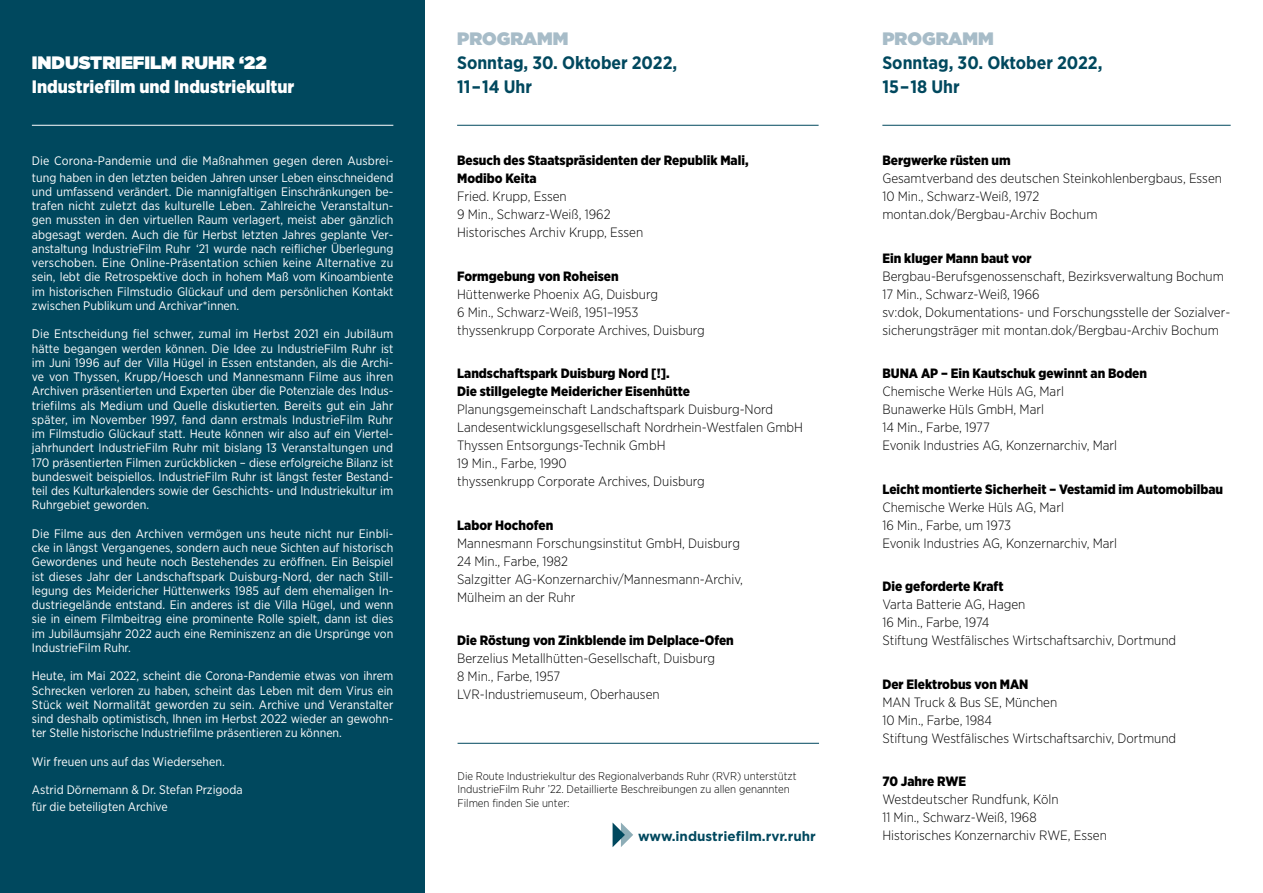
<style>
.page{position:relative;width:1263px;height:893px;background:#fff}
.page>*{position:absolute;margin:0;border:0;box-sizing:border-box;transform-origin:0 0}
.t1{font:700 18px/24px "Gotham Narrow";color:#00485e}
.t2{font:900 18px "Gotham Narrow";color:#fff}
.t3{font:900 18px "Gotham";color:#fff}
.t4{font:900 18px "Gotham";color:#a7bcc8}
.t5{font:300 13.5px/18px "Gotham Narrow";color:#000}
.t6{font:900 13.5px/18px "Gotham Narrow";color:#000}
.t7{font:700 13.5px "Gotham";color:#00485e}
.t8{font:12.3px/14.2px "Gotham Narrow";color:#fff;text-align:justify}
.t9{font:300 11.25px/13.5px "Gotham Narrow";color:#000}
</style>
<div class="page">
<div style="left:0;top:0;width:425px;height:893px;background:#00485e"></div>
<svg style="left:613px;top:823px;width:20px;height:24px"></svg>
<hr style="left:458px;top:743px;width:361px;height:1px;background:#00485e">
<hr style="left:457px;top:125px;width:362px;height:1px;background:#00485e">
<hr style="left:882px;top:125px;width:349px;height:1px;background:#00485e">
<hr style="left:32px;top:125px;width:361px;height:1px;background:#fff">
<h1 class="t3" style="left:32px;top:50px;width:236px">INDUSTRIEFILM RUHR ‘22</h1>
<h1 class="t2" style="left:32px;top:75px;width:264px">Industriefilm und Industriekultur</h1>
<p class="t8" style="left:32px;top:152px;width:363px;line-height:16.5px">Die Corona-Pandemie und die Maßnahmen gegen deren Ausbrei&shy;tung haben in den letzten beiden Jahren unser Leben einschneidend</p>
<p class="t8" style="left:32px;top:184px;width:363px">und umfassend verändert. Die mannigfaltigen Einschränkungen be&shy;trafen nicht zuletzt das kulturelle Leben. Zahlreiche Veranstaltun&shy;gen mussten in den virtuellen Raum verlagert, meist aber gänzlich abgesagt werden. Auch die für Herbst letzten Jahres geplante Ver&shy;anstaltung IndustrieFilm Ruhr ‘21 wurde nach reiflicher Überlegung verschoben. Eine Online-Präsentation schien keine Alternative zu sein, lebt die Retrospektive doch in hohem Maß vom Kinoambiente im historischen Filmstudio Glückauf und dem persönlichen Kontakt zwischen Publikum und Archivar*innen.</p>
<p class="t8" style="left:32px;top:327px;width:363px">Die Entscheidung fiel schwer, zumal im Herbst 2021 ein Jubiläum hätte begangen werden können. Die Idee zu IndustrieFilm Ruhr ist im Juni 1996 auf der Villa Hügel in Essen entstanden, als die Archi&shy;ve von Thyssen, Krupp/Hoesch und Mannesmann Filme aus ihren Archiven präsentierten und Experten über die Potenziale des Indus&shy;triefilms als Medium und Quelle diskutierten. Bereits gut ein Jahr später, im November 1997, fand dann erstmals IndustrieFilm Ruhr im Filmstudio Glückauf statt. Heute können wir also auf ein Viertel&shy;jahrhundert IndustrieFilm Ruhr mit bislang 13 Veranstaltungen und 170 präsentierten Filmen zurückblicken – diese erfolgreiche Bilanz ist bundesweit beispiellos. IndustrieFilm Ruhr ist längst fester Bestand&shy;teil des Kulturkalenders sowie der Geschichts- und Industriekultur im Ruhrgebiet geworden.</p>
<p class="t8" style="left:32px;top:526px;width:363px">Die Filme aus den Archiven vermögen uns heute nicht nur Einbli&shy;cke in längst Vergangenes, sondern auch neue Sichten auf historisch Gewordenes und heute noch Bestehendes zu eröffnen. Ein Beispiel ist dieses Jahr der Landschaftspark Duisburg-Nord, der nach Still&shy;legung des Meidericher Hüttenwerks 1985 auf dem ehemaligen In&shy;dustriegelände entstand. Ein anderes ist die Villa Hügel, und wenn sie in einem Filmbeitrag eine prominente Rolle spielt, dann ist dies im Jubiläumsjahr 2022 auch eine Reminiszenz an die Ursprünge von IndustrieFilm Ruhr.</p>
<p class="t8" style="left:32px;top:669px;width:363px">Heute, im Mai 2022, scheint die Corona-Pandemie etwas von ihrem Schrecken verloren zu haben, scheint das Leben mit dem Virus ein Stück weit Normalität geworden zu sein. Archive und Veranstalter sind deshalb optimistisch, Ihnen im Herbst 2022 wieder an gewohn&shy;ter Stelle historische Industriefilme präsentieren zu können.</p>
<p class="t8" style="left:32px;top:754px;width:194px">Wir freuen uns auf das Wiedersehen.</p>
<p class="t8" style="left:32px;top:781px;width:212px;line-height:16.5px">Astrid Dörnemann &amp; Dr. Stefan Przigoda für die beteiligten Archive</p>
<h1 class="t4" style="left:457px;top:26px;width:113px">PROGRAMM</h1>
<h1 class="t1" style="left:457px;top:51px;width:222px">Sonntag, 30. Oktober 2022,<br>11–14 Uhr</h1>
<p class="t6" style="left:457px;top:151px;width:293px">Besuch des Staatspräsidenten der Republik Mali,<br>Modibo Keita</p>
<p class="t5" style="left:457px;top:187px;width:188px">Fried. Krupp, Essen<br>9 Min., Schwarz-Weiß, 1962<br>Historisches Archiv Krupp, Essen</p>
<p class="t6" style="left:457px;top:267px;width:163px">Formgebung von Roheisen</p>
<p class="t5" style="left:457px;top:285px;width:249px">Hüttenwerke Phoenix AG, Duisburg<br>6 Min., Schwarz-Weiß, 1951–1953 thyssenkrupp Corporate Archives, Duisburg</p>
<p class="t6" style="left:457px;top:364px;width:234px">Landschaftspark Duisburg Nord [!].<br>Die stillgelegte Meidericher Eisenhütte</p>
<p class="t5" style="left:457px;top:400px;width:347px">Planungsgemeinschaft Landschaftspark Duisburg-Nord Landesentwicklungsgesellschaft Nordrhein-Westfalen GmbH Thyssen Entsorgungs-Technik GmbH<br>19 Min., Farbe, 1990<br>thyssenkrupp Corporate Archives, Duisburg</p>
<p class="t6" style="left:457px;top:516px;width:98px">Labor Hochofen</p>
<p class="t5" style="left:457px;top:534px;width:287px">Mannesmann Forschungsinstitut GmbH, Duisburg 24 Min., Farbe, 1982<br>Salzgitter AG-Konzernarchiv/Mannesmann-Archiv, Mülheim an der Ruhr</p>
<p class="t6" style="left:457px;top:631px;width:278px">Die Röstung von Zinkblende im Delplace-Ofen</p>
<p class="t5" style="left:457px;top:649px;width:259px">Berzelius Metallhütten-Gesellschaft, Duisburg<br>8 Min., Farbe, 1957<br>LVR-Industriemuseum, Oberhausen</p>
<p class="t9" style="left:458px;top:769px;width:340px">Die Route Industriekultur des Regionalverbands Ruhr (RVR) unterstützt<br>IndustrieFilm Ruhr ’22. Detaillierte Beschreibungen zu allen genannten<br>Filmen finden Sie unter:</p>
<p class="t7" style="left:638px;top:827px;width:179px">www.industriefilm.rvr.ruhr</p>
<h1 class="t4" style="left:882px;top:26px;width:113px">PROGRAMM</h1>
<h1 class="t1" style="left:882px;top:51px;width:222px">Sonntag, 30. Oktober 2022,<br>15–18 Uhr</h1>
<p class="t6" style="left:882px;top:151px;width:130px">Bergwerke rüsten um</p>
<p class="t5" style="left:882px;top:169px;width:341px">Gesamtverband des deutschen Steinkohlenbergbaus, Essen<br>10 Min., Schwarz-Weiß, 1972<br>montan.dok/Bergbau-Archiv Bochum</p>
<p class="t6" style="left:882px;top:249px;width:151px">Ein kluger Mann baut vor</p>
<p class="t5" style="left:882px;top:267px;width:349px">Bergbau-Berufsgenossenschaft, Bezirksverwaltung Bochum 17 Min., Schwarz-Weiß, 1966<br>sv:dok, Dokumentations- und Forschungsstelle der Sozialver&shy;sicherungsträger mit montan.dok/Bergbau-Archiv Bochum</p>
<p class="t6" style="left:882px;top:364px;width:266px">BUNA AP – Ein Kautschuk gewinnt an Boden</p>
<p class="t5" style="left:882px;top:382px;width:236px">Chemische Werke Hüls AG, Marl<br>Bunawerke Hüls GmbH, Marl<br>14 Min., Farbe, 1977<br>Evonik Industries AG, Konzernarchiv, Marl</p>
<p class="t6" style="left:882px;top:480px;width:342px">Leicht montierte Sicherheit – Vestamid im Automobilbau</p>
<p class="t5" style="left:882px;top:498px;width:236px">Chemische Werke Hüls AG, Marl<br>16 Min., Farbe, um 1973<br>Evonik Industries AG, Konzernarchiv, Marl</p>
<p class="t6" style="left:882px;top:577px;width:123px">Die geforderte Kraft</p>
<p class="t5" style="left:882px;top:595px;width:295px">Varta Batterie AG, Hagen<br>16 Min., Farbe, 1974<br>Stiftung Westfälisches Wirtschaftsarchiv, Dortmund</p>
<p class="t6" style="left:882px;top:675px;width:148px">Der Elektrobus von MAN</p>
<p class="t5" style="left:882px;top:693px;width:295px">MAN Truck &amp; Bus SE, München<br>10 Min., Farbe, 1984<br>Stiftung Westfälisches Wirtschaftsarchiv, Dortmund</p>
<p class="t6" style="left:882px;top:772px;width:85px">70 Jahre RWE</p>
<p class="t5" style="left:882px;top:790px;width:226px">Westdeutscher Rundfunk, Köln<br>11 Min., Schwarz-Weiß, 1968<br>Historisches Konzernarchiv RWE, Essen</p>
</div>
